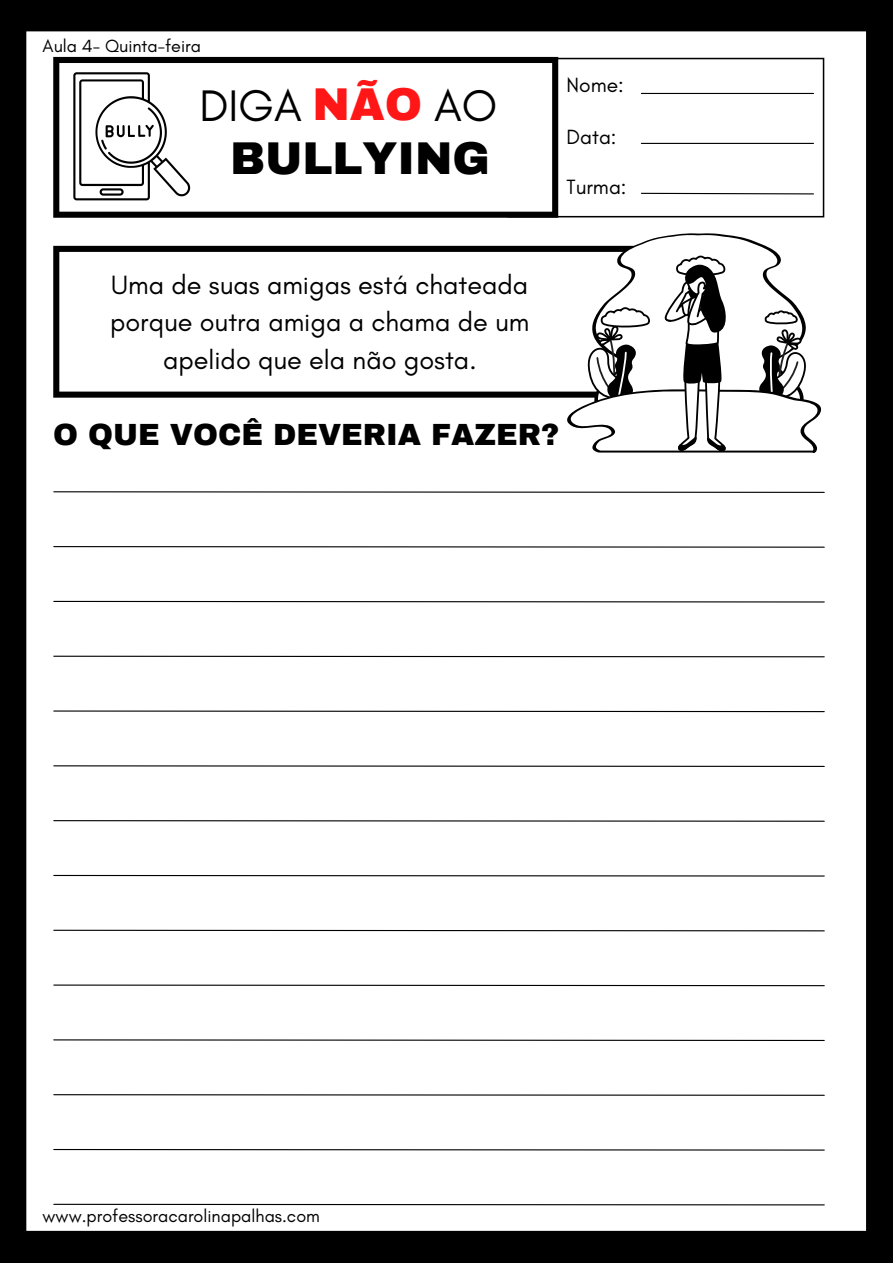
<style>
.page{position:relative;width:893px;height:1264px;background:#fff}
.page>*{position:absolute;margin:0;border:0;box-sizing:border-box;transform-origin:0 0}
.t1{font:45px "Glacial Indifference";color:#000}
.t2{font:900 45px "Archivo";color:#000}
.t3{font:900 30px "Archivo";color:#000}
.t4{font:27px/37px "Glacial Indifference";color:#000;text-align:center}
.t5{font:21px "Glacial Indifference";color:#000}
.t6{font:18px "Glacial Indifference";color:#000}
.s1{font-family:"Archivo";font-weight:900;color:#ff1616}
</style>
<div class="page">
<div style="left:0;top:0;width:892px;height:1262px;background:#000"></div>
<div style="left:25px;top:30px;width:842px;height:1202px;background:#fff"></div>
<hr style="left:24px;top:31px;width:2px;height:1199px;background:#000">
<hr style="left:866px;top:31px;width:2px;height:1199px;background:#000">
<hr style="left:26px;top:1230px;width:840px;height:3px;background:#000">
<hr style="left:26px;top:29px;width:840px;height:2px;background:#000">
<svg style="left:53px;top:246px;width:498px;height:151px"></svg>
<hr style="left:822px;top:59px;width:2px;height:157px;background:#000">
<hr style="left:508px;top:216px;width:314px;height:1px;background:#000">
<hr style="left:508px;top:58px;width:314px;height:1px;background:#000">
<svg style="left:53px;top:57px;width:505px;height:161px"></svg>
<svg style="left:73px;top:72px;width:117px;height:128px"></svg>
<hr style="left:641px;top:93px;width:172px;height:1px;background:#000">
<hr style="left:641px;top:143px;width:172px;height:1px;background:#000">
<svg style="left:640px;top:192px;width:174px;height:3px"></svg>
<svg style="left:53px;top:491px;width:772px;height:2px;background:#6f6f6f"></svg>
<svg style="left:53px;top:546px;width:772px;height:2px;background:#6f6f6f"></svg>
<svg style="left:53px;top:600px;width:772px;height:3px"></svg>
<svg style="left:53px;top:655px;width:772px;height:3px"></svg>
<svg style="left:53px;top:710px;width:772px;height:2px;background:#727272"></svg>
<svg style="left:53px;top:765px;width:772px;height:2px;background:#6f6f6f"></svg>
<svg style="left:53px;top:820px;width:772px;height:2px;background:#6f6f6f"></svg>
<svg style="left:53px;top:874px;width:772px;height:3px"></svg>
<svg style="left:53px;top:929px;width:772px;height:3px"></svg>
<svg style="left:53px;top:984px;width:772px;height:2px;background:#747474"></svg>
<svg style="left:53px;top:1039px;width:772px;height:2px;background:#6f6f6f"></svg>
<svg style="left:53px;top:1094px;width:772px;height:2px;background:#6f6f6f"></svg>
<svg style="left:53px;top:1149px;width:772px;height:2px;background:#6f6f6f"></svg>
<svg style="left:53px;top:1203px;width:772px;height:2px"></svg>
<svg style="left:551px;top:233px;width:271px;height:219px"></svg>
<p class="t6" style="left:43px;top:35px;width:160px">Aula 4- Quinta-feira</p>
<h1 class="t1" style="left:199px;top:78px;width:299px">DIGA <span class="s1">NÃO</span> AO</h1>
<h1 class="t2" style="left:230px;top:134px;width:261px">BULLYING</h1>
<p class="t5" style="left:566px;top:72px;width:59px">Nome:</p>
<p class="t5" style="left:566px;top:123px;width:51px">Data:</p>
<p class="t5" style="left:566px;top:174px;width:61px">Turma:</p>
<p class="t4" style="left:110px;top:266px;width:421px">Uma de suas amigas está chateada porque outra amiga a chama de um apelido que ela não gosta.</p>
<p class="t3" style="left:53px;top:418px;width:507px">O QUE VOCÊ DEVERIA FAZER?</p>
<p class="t6" style="left:43px;top:1204px;width:279px">www.professoracarolinapalhas.com</p>
</div>
